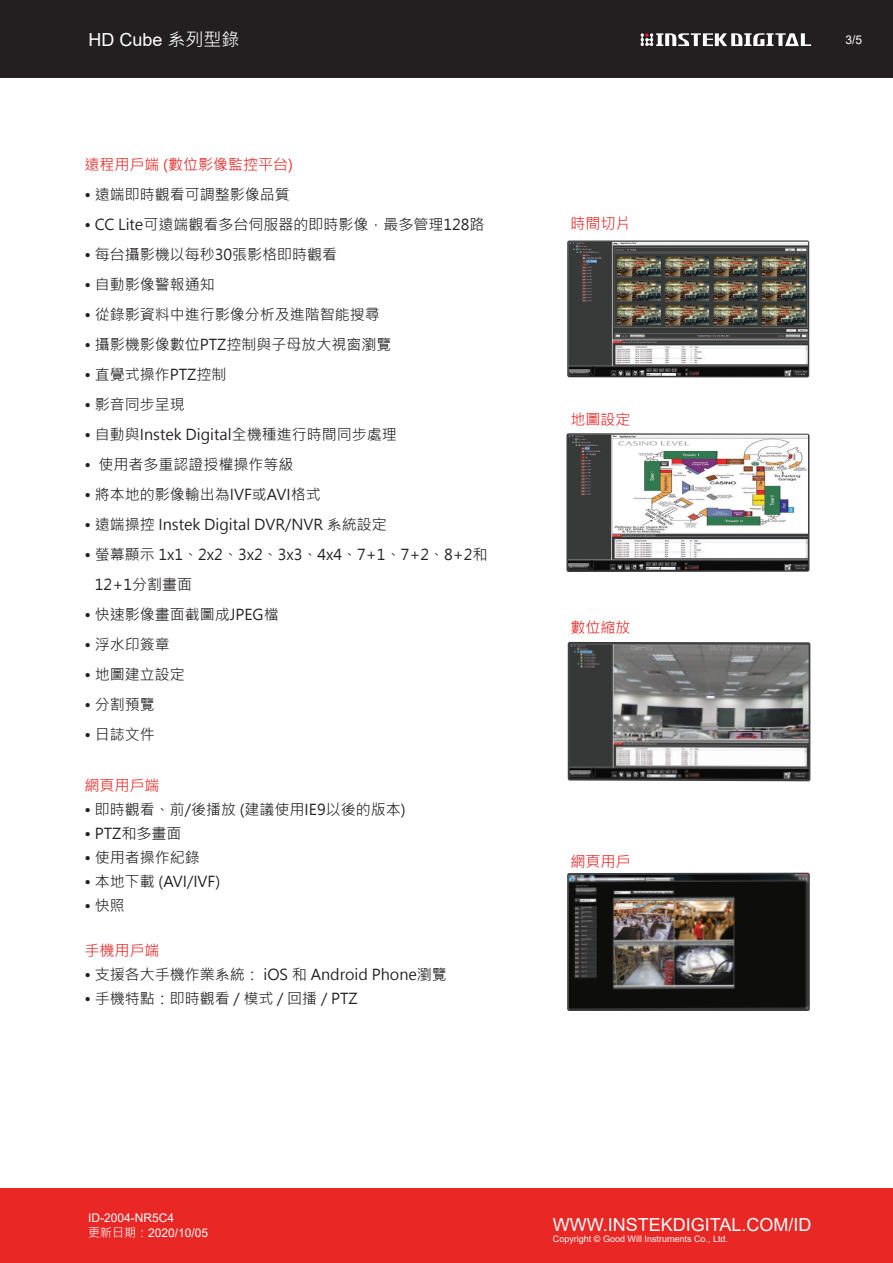
<style>
.page{position:relative;width:893px;height:1263px;background:#fff}
.page>*{position:absolute;margin:0;border:0;box-sizing:border-box;transform-origin:0 0}
.t1{font:18px "Arial";color:#fff}
.t2{font:15px/30px "Microsoft Jheng Hei";color:#231f20}
.t3{font:15px "Microsoft Jheng Hei";color:#e72624}
.t4{font:12px/14.4px "Arial";color:#fff}
.t5{font:9px "Arial";color:#fff}
.s1{font-family:"Microsoft Jheng Hei"}
</style>
<div class="page">
<img style="left:568px;top:241px;width:240px;height:136px">
<svg style="left:566px;top:433px;width:243px;height:139px"></svg>
<img style="left:568px;top:434px;width:240px;height:136px">
<svg style="left:568px;top:642px;width:242px;height:139px"></svg>
<img style="left:569px;top:644px;width:240px;height:135px">
<div style="left:567px;top:873px;width:243px;height:138px;background:#3f3f40;border-radius:2px"></div>
<img style="left:568px;top:874px;width:240px;height:136px">
<div style="left:0;top:0;width:893px;height:78px;background:#231f20"></div>
<div style="left:0;top:1188px;width:893px;height:75px;background:#e92724"></div>
<svg style="left:640px;top:33px;width:171px;height:13px"></svg>
<p class="t1" style="left:88px;top:27px;width:153px">HD Cube <span class="s1">系列型錄</span></p>
<p class="t4" style="left:842px;top:32px;width:18px">3/6</p>
<p class="t4" style="left:845px;top:33px;width:18px">3/5</p>
<p class="t3" style="left:84px;top:155px;width:210px">遠程用戶端 (數位影像監控平台)</p>
<p class="t2" style="left:84px;top:180px;width:207px">• 遠端即時觀看可調整影像品質</p>
<p class="t2" style="left:84px;top:210px;width:402px">• CC Lite可遠端觀看多台伺服器的即時影像，最多管理128路</p>
<p class="t2" style="left:84px;top:240px;width:254px">• 每台攝影機以每秒30張影格即時觀看</p>
<p class="t2" style="left:84px;top:270px;width:132px">• 自動影像警報通知</p>
<p class="t2" style="left:84px;top:300px;width:297px">• 從錄影資料中進行影像分析及進階智能搜尋</p>
<p class="t2" style="left:84px;top:330px;width:308px">• 攝影機影像數位PTZ控制與子母放大視窗瀏覽</p>
<p class="t2" style="left:84px;top:360px;width:143px">• 直覺式操作PTZ控制</p>
<p class="t2" style="left:84px;top:390px;width:102px">• 影音同步呈現</p>
<p class="t2" style="left:84px;top:420px;width:314px">• 自動與Instek Digital全機種進行時間同步處理</p>
<p class="t2" style="left:84px;top:450px;width:211px">• 使用者多重認證授權操作等級</p>
<p class="t2" style="left:84px;top:480px;width:238px">• 將本地的影像輸出為IVF或AVI格式</p>
<p class="t2" style="left:84px;top:510px;width:304px">• 遠端操控 Instek Digital DVR/NVR 系統設定</p>
<p class="t2" style="left:95px;top:540px;width:394px;text-indent:-10px">• 螢幕顯示 1x1、2x2、3x2、3x3、4x4、7+1、7+2、8+2和<br>12+1分割畫面</p>
<p class="t2" style="left:84px;top:600px;width:196px">• 快速影像畫面截圖成JPEG檔</p>
<p class="t2" style="left:84px;top:630px;width:87px">• 浮水印簽章</p>
<p class="t2" style="left:84px;top:660px;width:102px">• 地圖建立設定</p>
<p class="t2" style="left:84px;top:690px;width:72px">• 分割預覽</p>
<p class="t2" style="left:84px;top:720px;width:72px">• 日誌文件</p>
<p class="t3" style="left:84px;top:776px;width:77px">網頁用戶端</p>
<p class="t2" style="left:84px;top:795px;width:323px">• 即時觀看、前/後播放 (建議使用IE9以後的版本)</p>
<p class="t2" style="left:84px;top:819px;width:98px">• PTZ和多畫面</p>
<p class="t2" style="left:84px;top:843px;width:117px">• 使用者操作紀錄</p>
<p class="t2" style="left:84px;top:867px;width:137px">• 本地下載 (AVI/IVF)</p>
<p class="t2" style="left:84px;top:891px;width:42px">• 快照</p>
<p class="t3" style="left:84px;top:941px;width:77px">手機用戶端</p>
<p class="t2" style="left:84px;top:960px;width:364px">• 支援各大手機作業系統： iOS 和 Android Phone瀏覽</p>
<p class="t2" style="left:84px;top:984px;width:275px">• 手機特點：即時觀看 / 模式 / 回播 / PTZ</p>
<p class="t3" style="left:570px;top:214px;width:61px">時間切片</p>
<p class="t3" style="left:570px;top:410px;width:61px">地圖設定</p>
<p class="t3" style="left:570px;top:618px;width:61px">數位縮放</p>
<p class="t3" style="left:570px;top:852px;width:61px">網頁用戶</p>
<p class="t4" style="left:88px;top:1211px;width:122px">ID-2004-NR5C4<br><span class="s1">更新日期：</span>2020/10/05</p>
<p class="t1" style="left:553px;top:1212px;width:260px">WWW.INSTEKDIGITAL.COM/ID</p>
<p class="t5" style="left:553px;top:1233px;width:177px">Copyright © Good Will Instruments Co., Ltd.</p>
</div>
